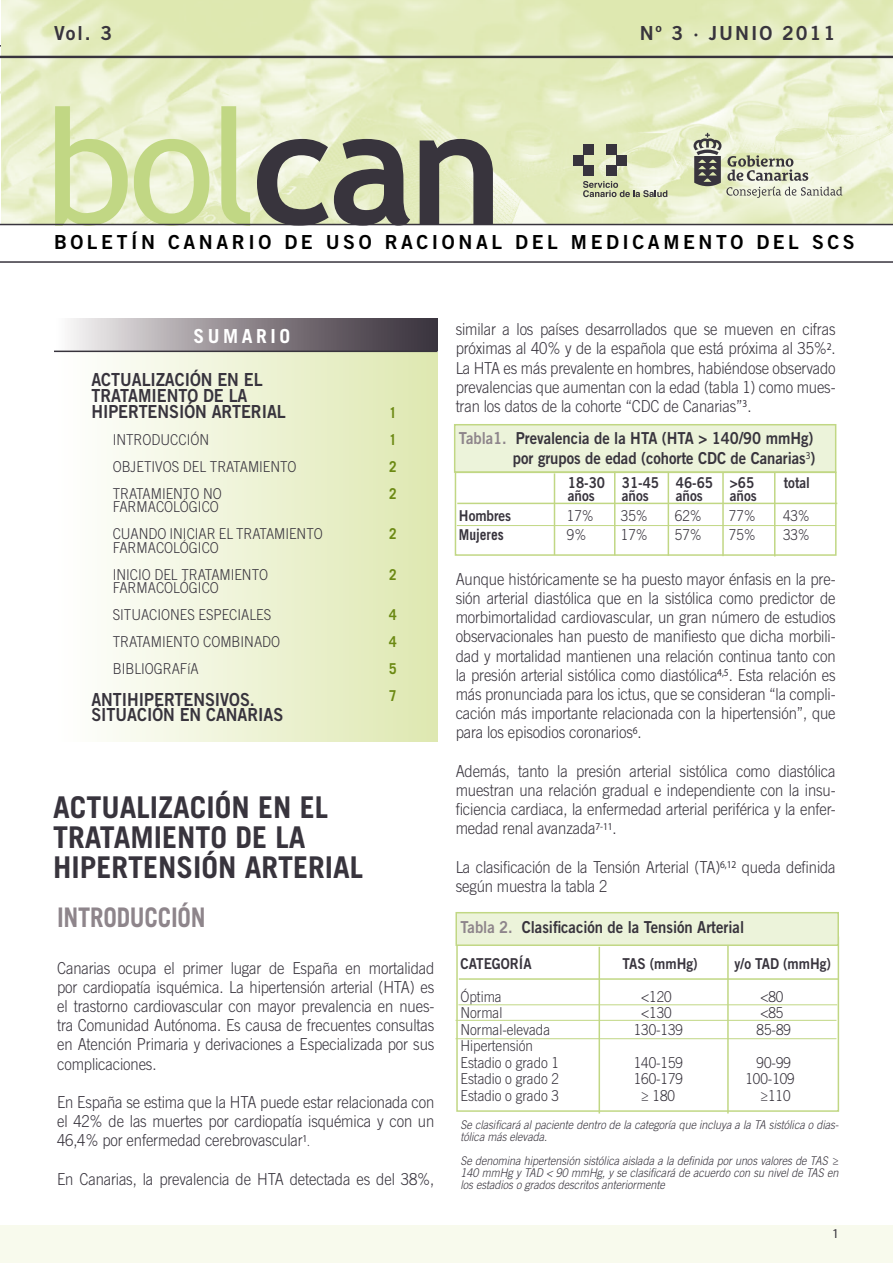
<style>
.page{position:relative;width:893px;height:1263px;background:#fff}
.page>*{position:absolute;margin:0;border:0;box-sizing:border-box;transform-origin:0 0}
.t1{font:700 30px/30px "Trade Gothic LT Std";color:#38343d}
.t2{font:700 27px "Trade Gothic LT Std";letter-spacing:-.01em;color:#8e858b;scale:.9 1}
.t3{font:19.35px "Trade Gothic LT Std Bd 2";letter-spacing:.185em;color:#000}
.t4{font:19.35px "Trade Gothic LT Std Bd 2";letter-spacing:.1em;color:#38343d}
.t5{font:700 19.35px "Trade Gothic LT Std";letter-spacing:.185em;color:#fff}
.t6{font:18px/15.8px "Trade Gothic LT Std Bd 2";color:#38343d;scale:.9 1}
.t7{font:300 16.5px/19.2px "Trade Gothic LT Std";letter-spacing:-.01em;color:#38343d;text-align:justify;scale:.9 1}
.t8{font:16.5px/19.2px "Trade Gothic LT Std Bd 2";color:#38343d;text-align:right;scale:.9 1}
.t9{font:300 15px/27px "Trade Gothic LT Std";color:#38343d;scale:.9 1}
.t10{font:15px "Trade Gothic LT Std Bd 2";color:#38343d;scale:.9 1}
.t11{font:700 15px/27px "Trade Gothic LT Std";color:#6b8912;text-align:justify;scale:.9 1}
.t12{font:700 15px "Trade Gothic LT Std";color:#38343d;scale:.9 1}
.t13{font:13.5px "Myriad Pro";color:#38343d}
.t14{font:italic 300 12px/12px "Trade Gothic LT Std";color:#38343d;scale:.9 1}
.s1{font-family:"Myriad Pro";font-weight:400;font-size:10.5px}
.s2{color:#8e858b}
</style>
<div class="page">
<div style="left:0;top:1225px;width:893px;height:38px;background:#f8faed"></div>
<hr style="left:0;top:45px;width:893px;height:2px;background:#38343d">
<div style="left:456px;top:936px;width:383px;height:176px;border:2px solid #c1d784"></div>
<img style="left:2px;top:0;width:891px;height:224px">
<div style="left:54px;top:319px;width:383px;height:32px;background:linear-gradient(to right,#f6f3f3,#302731)"></div>
<svg style="left:55px;top:106px;width:73px;height:120px"></svg>
<svg style="left:134px;top:139px;width:75px;height:87px"></svg>
<svg style="left:221px;top:106px;width:29px;height:120px"></svg>
<svg style="left:257px;top:139px;width:153px;height:87px"></svg>
<svg style="left:420px;top:139px;width:73px;height:85px"></svg>
<div style="left:584px;top:144px;width:10px;height:11px;background:#38343d"></div>
<div style="left:573px;top:155px;width:11px;height:11px;background:#38343d"></div>
<div style="left:584px;top:166px;width:10px;height:10px;background:#38343d"></div>
<div style="left:606px;top:144px;width:11px;height:11px;background:#38343d"></div>
<div style="left:617px;top:155px;width:10px;height:11px;background:#38343d"></div>
<div style="left:606px;top:166px;width:11px;height:10px;background:#38343d"></div>
<svg style="left:583px;top:181px;width:84px;height:16px"></svg>
<svg style="left:693px;top:133px;width:149px;height:65px"></svg>
<hr style="left:0;top:224px;width:893px;height:1px;background:#38343d">
<hr style="left:0;top:261px;width:893px;height:2px;background:#38343d">
<div style="left:54px;top:352px;width:383px;height:389px;background:linear-gradient(to right,#fff,#dee8b1)"></div>
<hr style="left:0;top:56px;width:893px;height:2px;background:#38343d">
<hr style="left:54px;top:351px;width:383px;height:1px;background:#38343d">
<div style="left:454px;top:424px;width:382px;height:49px;background:#ecf3da;border:2px solid #c1d784"></div>
<hr style="left:457px;top:503px;width:380px;height:1px;background:#c1d784">
<div style="left:455px;top:472px;width:382px;height:84px;border:2px solid #c1d784"></div>
<hr style="left:457px;top:525px;width:379px;height:1px;background:#c1d784">
<hr style="left:554px;top:473px;width:1px;height:82px;background:#c1d784">
<hr style="left:614px;top:472px;width:1px;height:83px;background:#c1d784">
<hr style="left:668px;top:472px;width:1px;height:84px;background:#c1d784">
<hr style="left:722px;top:472px;width:2px;height:84px;background:#c1d784">
<hr style="left:774px;top:473px;width:1px;height:83px;background:#c1d784">
<div style="left:455px;top:912px;width:384px;height:34px;background:#ecf3da;border:2px solid #c1d784"></div>
<hr style="left:459px;top:978px;width:380px;height:2px;background:#c1d784">
<hr style="left:458px;top:1004px;width:379px;height:1px;background:#c1d784">
<hr style="left:599px;top:947px;width:1px;height:166px;background:#c1d784">
<hr style="left:727px;top:946px;width:2px;height:167px;background:#c1d784">
<hr style="left:455px;top:1020px;width:381px;height:1px;background:#c1d784">
<hr style="left:455px;top:1038px;width:381px;height:1px;background:#c1d784">
<p class="t4" style="left:54px;top:21px;width:60px">Vol. 3</p>
<p class="t4" style="left:640px;top:21px;width:197px">Nº 3 · JUNIO 2011</p>
<p class="t3" style="left:54px;top:230px;width:802px">BOLETÍN CANARIO DE USO RACIONAL DEL MEDICAMENTO DEL SCS</p>
<p class="t5" style="left:193px;top:324px;width:98px">SUMARIO</p>
<p class="t6" style="left:91px;top:371px;width:218px">ACTUALIZACIÓN EN EL<br>TRATAMIENTO DE LA<br>HIPERTENSIÓN ARTERIAL</p>
<p class="t9" style="left:113px;top:426px;width:206px">INTRODUCCIÓN<br>OBJETIVOS DEL TRATAMIENTO<br>TRATAMIENTO NO</p>
<p class="t9" style="left:113px;top:493px;width:235px">FARMACOLÓGICO<br>CUANDO INICIAR EL TRATAMIENTO</p>
<p class="t9" style="left:113px;top:534px;width:174px">FARMACOLÓGICO<br>INICIO DEL TRATAMIENTO</p>
<p class="t9" style="left:113px;top:574px;width:188px">FARMACOLÓGICO<br>SITUACIONES ESPECIALES<br>TRATAMIENTO COMBINADO<br>BIBLIOGRAFíA</p>
<p class="t6" style="left:91px;top:691px;width:215px">ANTIHIPERTENSIVOS.<br>SITUACIÓN EN CANARIAS</p>
<p class="t11" style="left:389px;top:398px;width:10px">1<br>1<br>2<br>2</p>
<p class="t11" style="left:389px;top:520px;width:10px">2</p>
<p class="t11" style="left:389px;top:560px;width:10px">2</p>
<p class="t11" style="left:389px;top:601px;width:10px">4<br>4<br>5<br>7</p>
<h1 class="t1" style="left:53px;top:792px;width:312px">ACTUALIZACIÓN EN EL<br>TRATAMIENTO DE LA<br>HIPERTENSIÓN ARTERIAL</h1>
<h2 class="t2" style="left:57px;top:901px;width:167px">INTRODUCCIÓN</h2>
<p class="t7" style="left:57px;top:958px;width:421px">Canarias ocupa el primer lugar de España en mortalidad por cardiopatía isquémica. La hipertensión arterial (HTA) es el trastorno cardiovascular con mayor prevalencia en nues&shy;tra Comunidad Autónoma. Es causa de frecuentes consultas en Atención Primaria y derivaciones a Especializada por sus complicaciones.</p>
<p class="t7" style="left:57px;top:1092px;width:421px">En España se estima que la HTA puede estar relacionada con el 42% de las muertes por cardiopatía isquémica y con un 46,4% por enfermedad cerebrovascular<sup>1</sup><span class="s1">.</span></p>
<p class="t7" style="left:57px;top:1169px;width:421px">En Canarias, la prevalencia de HTA detectada es del 38%,</p>
<p class="t7" style="left:456px;top:319px;width:424px">similar a los países desarrollados que se mueven en cifras próximas al 40% y de la española que está próxima al 35%<sup>2</sup>.<br>La HTA es más prevalente en hombres, habiéndose observado prevalencias que aumentan con la edad (tabla 1) como mues&shy;tran los datos de la cohorte “CDC de Canarias”<sup>3</sup>.</p>
<p class="t8" style="left:459px;top:429px;width:398px"><span class="s2">Tabla1.</span> Prevalencia de la HTA (HTA &gt; 140/90 mmHg) por grupos de edad (cohorte CDC de Canarias<sup>3</sup>)</p>
<p class="t10" style="left:568px;top:473px;width:209px">18-30 31-45 46-65 &gt;65</p>
<p class="t10" style="left:784px;top:473px;width:31px">total</p>
<p class="t10" style="left:568px;top:487px;width:31px">años</p>
<p class="t10" style="left:622px;top:487px;width:31px">años</p>
<p class="t10" style="left:676px;top:487px;width:31px">años</p>
<p class="t10" style="left:730px;top:487px;width:31px">años</p>
<p class="t10" style="left:459px;top:506px;width:60px">Hombres</p>
<p class="t9" style="left:567px;top:502px;width:31px">17%</p>
<p class="t9" style="left:621px;top:502px;width:31px">35%</p>
<p class="t9" style="left:675px;top:502px;width:31px">62%</p>
<p class="t9" style="left:729px;top:502px;width:31px">77%</p>
<p class="t9" style="left:783px;top:502px;width:31px">43%</p>
<p class="t12" style="left:459px;top:526px;width:51px">Mujeres</p>
<p class="t9" style="left:567px;top:521px;width:23px">9%</p>
<p class="t9" style="left:621px;top:521px;width:31px">17%</p>
<p class="t9" style="left:675px;top:521px;width:31px">57%</p>
<p class="t9" style="left:729px;top:521px;width:31px">75%</p>
<p class="t9" style="left:783px;top:521px;width:31px">33%</p>
<p class="t7" style="left:456px;top:569px;width:424px">Aunque históricamente se ha puesto mayor énfasis en la pre&shy;sión arterial diastólica que en la sistólica como predictor de morbimortalidad cardiovascular, un gran número de estudios observacionales han puesto de manifiesto que dicha morbili&shy;dad y mortalidad mantienen una relación continua tanto con la presión arterial sistólica como diastólica<sup>4,5</sup>. Esta relación es más pronunciada para los ictus, que se consideran “la compli&shy;cación más importante relacionada con la hipertensión”, que para los episodios coronarios<sup>6</sup>.</p>
<p class="t7" style="left:456px;top:761px;width:424px">Además, tanto la presión arterial sistólica como diastólica muestran una relación gradual e independiente con la insu&shy;ficiencia cardiaca, la enfermedad arterial periférica y la enfer&shy;medad renal avanzada<sup>7-11</sup>.</p>
<p class="t7" style="left:456px;top:857px;width:424px">La clasificación de la Tensión Arterial (TA)<sup>6,12</sup> queda definida según muestra la tabla 2</p>
<p class="t8" style="left:460px;top:917px;width:317px"><span class="s2">Tabla 2.</span> Clasificación de la Tensión Arterial</p>
<p class="t10" style="left:460px;top:954px;width:80px">CATEGORÍA</p>
<p class="t10" style="left:622px;top:954px;width:85px">TAS (mmHg)</p>
<p class="t10" style="left:735px;top:954px;width:109px">y/o TAD (mmHg)</p>
<p class="t9" style="left:460px;top:983px;width:47px">Óptima</p>
<p class="t9" style="left:641px;top:983px;width:35px">&lt;120</p>
<p class="t9" style="left:760px;top:983px;width:27px">&lt;80</p>
<p class="t9" style="left:460px;top:999px;width:48px">Normal</p>
<p class="t9" style="left:641px;top:999px;width:35px">&lt;130</p>
<p class="t9" style="left:760px;top:999px;width:27px">&lt;85</p>
<p class="t9" style="left:460px;top:1016px;width:101px">Normal-elevada</p>
<p class="t9" style="left:634px;top:1016px;width:56px">130-139</p>
<p class="t9" style="left:757px;top:1016px;width:40px">85-89</p>
<p class="t9" style="left:460px;top:1037px;width:111px;line-height:16.5px">Hipertensión<br>Estadio o grado 1</p>
<p class="t9" style="left:634px;top:1049px;width:56px">140-159</p>
<p class="t9" style="left:757px;top:1049px;width:40px">90-99</p>
<p class="t9" style="left:460px;top:1065px;width:111px">Estadio o grado 2</p>
<p class="t9" style="left:634px;top:1065px;width:56px">160-179</p>
<p class="t9" style="left:745px;top:1065px;width:56px">100-109</p>
<p class="t9" style="left:460px;top:1082px;width:111px">Estadio o grado 3</p>
<p class="t9" style="left:641px;top:1082px;width:39px">≥ 180</p>
<p class="t9" style="left:760px;top:1082px;width:35px">≥110</p>
<p class="t14" style="left:460px;top:1119px;width:422px">Se clasificará al paciente dentro de la categoría que incluya a la TA sistólica o dias&shy;tólica más elevada.</p>
<p class="t14" style="left:460px;top:1155px;width:422px;text-align:justify">Se denomina hipertensión sistólica aislada a la definida por unos valores de TAS ≥ 140 mmHg y TAD &lt; 90 mmHg, y se clasificará de acuerdo con su nivel de TAS en los estadios o grados descritos anteriormente</p>
<p class="t13" style="left:832px;top:1225px;width:8px">1</p>
</div>
